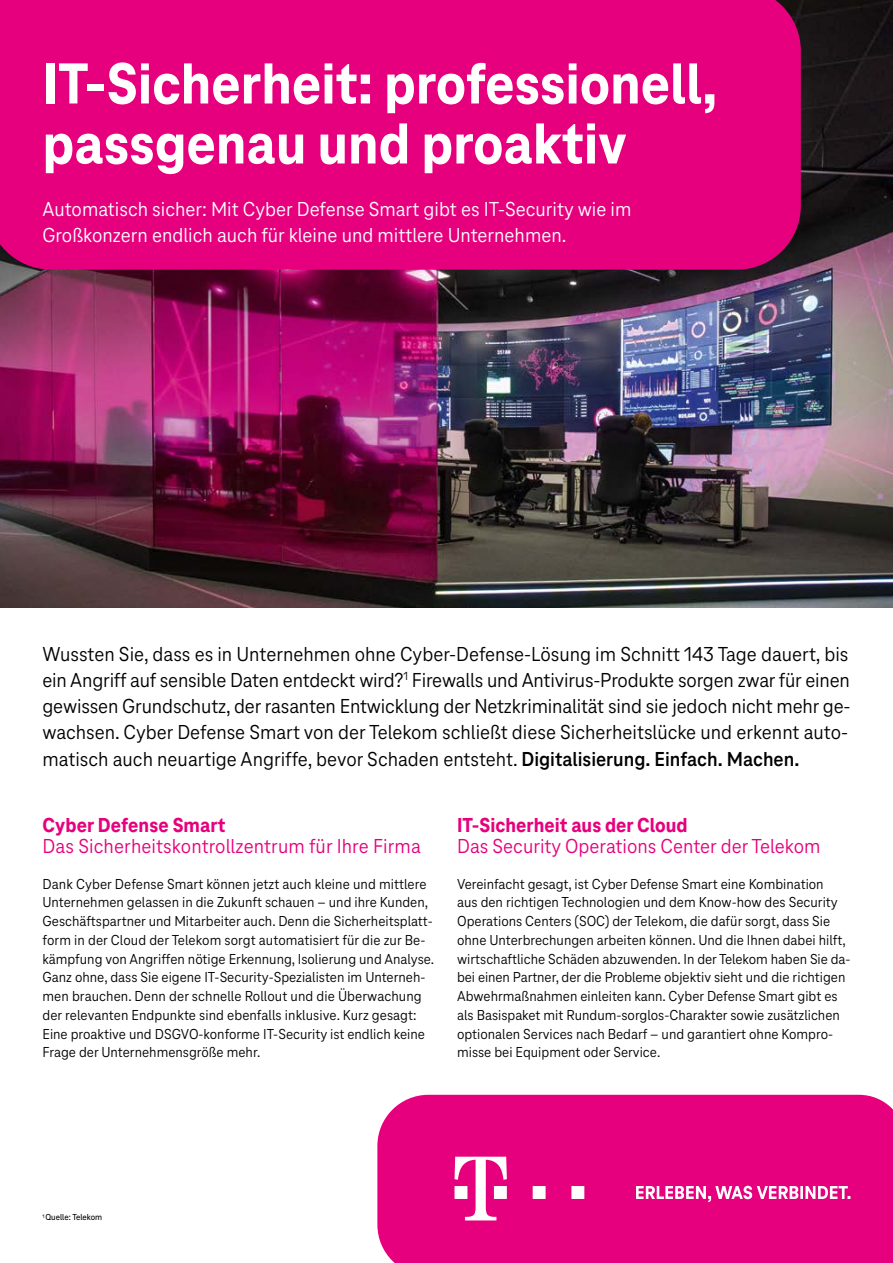
<style>
.page{position:relative;width:893px;height:1263px;background:#fff}
.page>*{position:absolute;margin:0;border:0;box-sizing:border-box;transform-origin:0 0}
.t1{font:800 60px/60px "Tele Neo";color:#fff}
.t2{font:21px/26.2px "Tele Neo";color:#000;text-align:justify}
.t3{font:21px/26.2px "Tele Neo";color:#fff}
.t4{font:21px "Tele Neo";color:#e6007d}
.t5{font:800 21px "Tele Neo";color:#e6007d}
.t6{font:15px/18.8px "Tele Neo";color:#000}
.t7{font:500 9px "Tele Neo";color:#000}
.s1{font-weight:700}
</style>
<div class="page">
<img style="left:0;top:0;width:893px;height:607px">
<div style="left:0;top:0;width:801px;height:270px;background:#e6007d"></div>
<div style="left:377px;top:1095px;width:516px;height:168px;background:#e6007d"></div>
<svg style="left:636px;top:1186px;width:214px;height:16px"></svg>
<svg style="left:455px;top:1157px;width:52px;height:63px"></svg>
<svg style="left:533px;top:1186px;width:13px;height:13px"></svg>
<svg style="left:571px;top:1186px;width:13px;height:13px"></svg>
<h1 class="t1" style="left:43px;top:54px;width:676px">IT-Sicherheit: professionell, passgenau und proaktiv</h1>
<h2 class="t3" style="left:43px;top:196px;width:590px">Automatisch sicher: Mit Cyber Defense Smart gibt es IT-Security wie im<br>Großkonzern endlich auch für kleine und mittlere Unternehmen.</h2>
<p class="t2" style="left:43px;top:641px;width:809px">Wussten Sie, dass es in Unternehmen ohne Cyber-Defense-Lösung im Schnitt 143 Tage dauert, bis ein Angriff auf sensible Daten entdeckt wird?<sup>1</sup> Firewalls und Antivirus-Produkte sorgen zwar für einen gewissen Grundschutz, der rasanten Entwicklung der Netzkriminalität sind sie jedoch nicht mehr ge&shy;wachsen. Cyber Defense Smart von der Telekom schließt diese Sicherheitslücke und erkennt auto&shy;matisch auch neuartige Angriffe, bevor Schaden entsteht. <span class="s1">Digitalisierung. Einfach. Machen.</span></p>
<h2 class="t5" style="left:43px;top:814px;width:185px">Cyber Defense Smart</h2>
<h2 class="t4" style="left:43px;top:834px;width:380px">Das Sicherheitskontrollzentrum für Ihre Firma</h2>
<p class="t6" style="left:43px;top:874px;width:393px">Dank Cyber Defense Smart können jetzt auch kleine und mittlere Unternehmen gelassen in die Zukunft schauen – und ihre Kunden, Geschäftspartner und Mitarbeiter auch. Denn die Sicherheitsplatt&shy;form in der Cloud der Telekom sorgt automatisiert für die zur Be&shy;kämpfung von Angriffen nötige Erkennung, Isolierung und Analyse.<br>Ganz ohne, dass Sie eigene IT-Security-Spezialisten im Unterneh&shy;men brauchen. Denn der schnelle Rollout und die Überwachung der relevanten Endpunkte sind ebenfalls inklusive. Kurz gesagt:<br>Eine proaktive und DSGVO-konforme IT-Security ist endlich keine Frage der Unternehmensgröße mehr.</p>
<h2 class="t5" style="left:457px;top:814px;width:232px">IT-Sicherheit aus der Cloud</h2>
<h2 class="t4" style="left:457px;top:835px;width:365px">Das Security Operations Center der Telekom</h2>
<p class="t6" style="left:457px;top:874px;width:395px">Vereinfacht gesagt, ist Cyber Defense Smart eine Kombination<br>aus den richtigen Technologien und dem Know-how des Security Operations Centers (SOC) der Telekom, die dafür sorgt, dass Sie ohne Unterbrechungen arbeiten können. Und die Ihnen dabei hilft, wirtschaftliche Schäden abzuwenden. In der Telekom haben Sie da&shy;bei einen Partner, der die Probleme objektiv sieht und die richtigen Abwehrmaßnahmen einleiten kann. Cyber Defense Smart gibt es als Basispaket mit Rundum-sorglos-Charakter sowie zusätzlichen optionalen Services nach Bedarf – und garantiert ohne Kompro&shy;misse bei Equipment oder Service.</p>
<p class="t7" style="left:43px;top:1212px;width:61px"><sup>1</sup> Quelle: Telekom</p>
</div>
